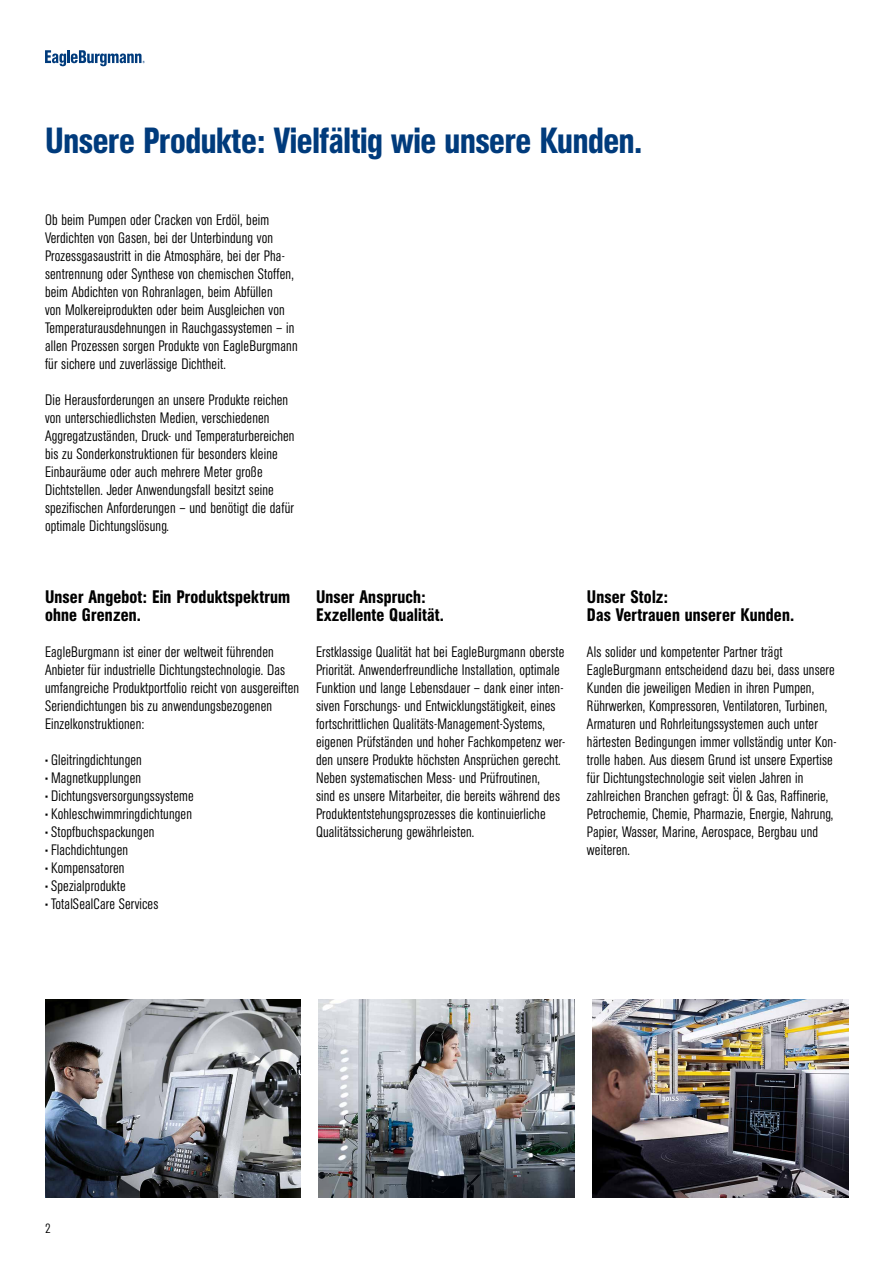
<style>
.page{position:relative;width:885px;height:1263px;background:#fff}
.page>*{position:absolute;margin:0;border:0;box-sizing:border-box;transform-origin:0 0}
.t1{font:500 condensed 36px "AG Book Pro";letter-spacing:-.01em;color:#003b7c}
.t2{font:500 condensed 18px/18px "AG Book Pro";letter-spacing:.01em;color:#000}
.t3{font:300 condensed 15px/18px "AG Book Pro";letter-spacing:.01em;color:#000}
.t4{font:300 condensed 13.5px "AG Book Pro";color:#000}
</style>
<div class="page">
<svg style="left:45px;top:50px;width:100px;height:16px"></svg>
<img style="left:592px;top:999px;width:256px;height:198px">
<img style="left:45px;top:999px;width:256px;height:198px">
<img style="left:319px;top:999px;width:255px;height:198px">
<h1 class="t1" style="left:45px;top:117px;width:599px">Unsere Produkte: Vielfältig wie unsere Kunden.</h1>
<p class="t3" style="left:45px;top:211px;width:254px">Ob beim Pumpen oder Cracken von Erdöl, beim Verdichten von Gasen, bei der Unterbindung von Prozessgasaustritt in die Atmosphäre, bei der Pha&shy;sentrennung oder Synthese von chemischen Stoffen, beim Abdichten von Rohranlagen, beim Abfüllen<br>von Molkereiprodukten oder beim Ausgleichen von Temperaturausdehnungen in Rauchgassystemen – in allen Prozessen sorgen Produkte von EagleBurgmann für sichere und zuverlässige Dichtheit.</p>
<p class="t3" style="left:45px;top:391px;width:251px">Die Herausforderungen an unsere Produkte reichen von unterschiedlichsten Medien, verschiedenen Aggregatzuständen, Druck- und Temperaturbereichen bis zu Sonderkonstruktionen für besonders kleine Einbauräume oder auch mehrere Meter große Dichtstellen. Jeder Anwendungsfall besitzt seine spezifischen Anforderungen – und benötigt die dafür optimale Dichtungslösung.</p>
<p class="t2" style="left:45px;top:588px;width:247px">Unser Angebot: Ein Produktspektrum ohne Grenzen.</p>
<p class="t3" style="left:45px;top:643px;width:255px">EagleBurgmann ist einer der weltweit führenden Anbieter für industrielle Dichtungstechnologie. Das umfangreiche Produktportfolio reicht von ausgereiften Seriendichtungen bis zu anwendungsbezogenen Einzelkonstruktionen:</p>
<p class="t3" style="left:45px;top:751px;width:98px">• Gleitringdichtungen</p>
<p class="t3" style="left:45px;top:769px;width:98px">• Magnetkupplungen</p>
<p class="t3" style="left:45px;top:787px;width:150px">• Dichtungsversorgungssysteme</p>
<p class="t3" style="left:45px;top:805px;width:148px">• Kohleschwimmringdichtungen</p>
<p class="t3" style="left:45px;top:823px;width:111px">• Stopfbuchspackungen</p>
<p class="t3" style="left:45px;top:841px;width:85px">• Flachdichtungen</p>
<p class="t3" style="left:45px;top:859px;width:81px">• Kompensatoren</p>
<p class="t3" style="left:45px;top:877px;width:82px">• Spezialprodukte</p>
<p class="t3" style="left:45px;top:895px;width:115px">• TotalSealCare Services</p>
<p class="t2" style="left:316px;top:588px;width:129px">Unser Anspruch:<br>Exzellente Qualität.</p>
<p class="t3" style="left:316px;top:643px;width:251px">Erstklassige Qualität hat bei EagleBurgmann oberste Priorität. Anwenderfreundliche Installation, optimale Funktion und lange Lebensdauer – dank einer inten&shy;siven Forschungs- und Entwicklungstätigkeit, eines fortschrittlichen Qualitäts-Management-Systems, eigenen Prüfständen und hoher Fachkompetenz wer&shy;den unsere Produkte höchsten Ansprüchen gerecht.<br>Neben systematischen Mess- und Prüfroutinen,<br>sind es unsere Mitarbeiter, die bereits während des Produktentstehungsprozesses die kontinuierliche Qualitätssicherung gewährleisten.</p>
<p class="t2" style="left:587px;top:588px;width:209px">Unser Stolz:<br>Das Vertrauen unserer Kunden.</p>
<p class="t3" style="left:587px;top:643px;width:251px">Als solider und kompetenter Partner trägt EagleBurgmann entscheidend dazu bei, dass unsere Kunden die jeweiligen Medien in ihren Pumpen, Rührwerken, Kompressoren, Ventilatoren, Turbinen, Armaturen und Rohrleitungssystemen auch unter härtesten Bedingungen immer vollständig unter Kon&shy;trolle haben. Aus diesem Grund ist unsere Expertise für Dichtungstechnologie seit vielen Jahren in zahlreichen Branchen gefragt: Öl &amp; Gas, Raffinerie, Petrochemie, Chemie, Pharmazie, Energie, Nahrung, Papier, Wasser, Marine, Aerospace, Bergbau und weiteren.</p>
<p class="t4" style="left:45px;top:1220px;width:7px">2</p>
</div>
